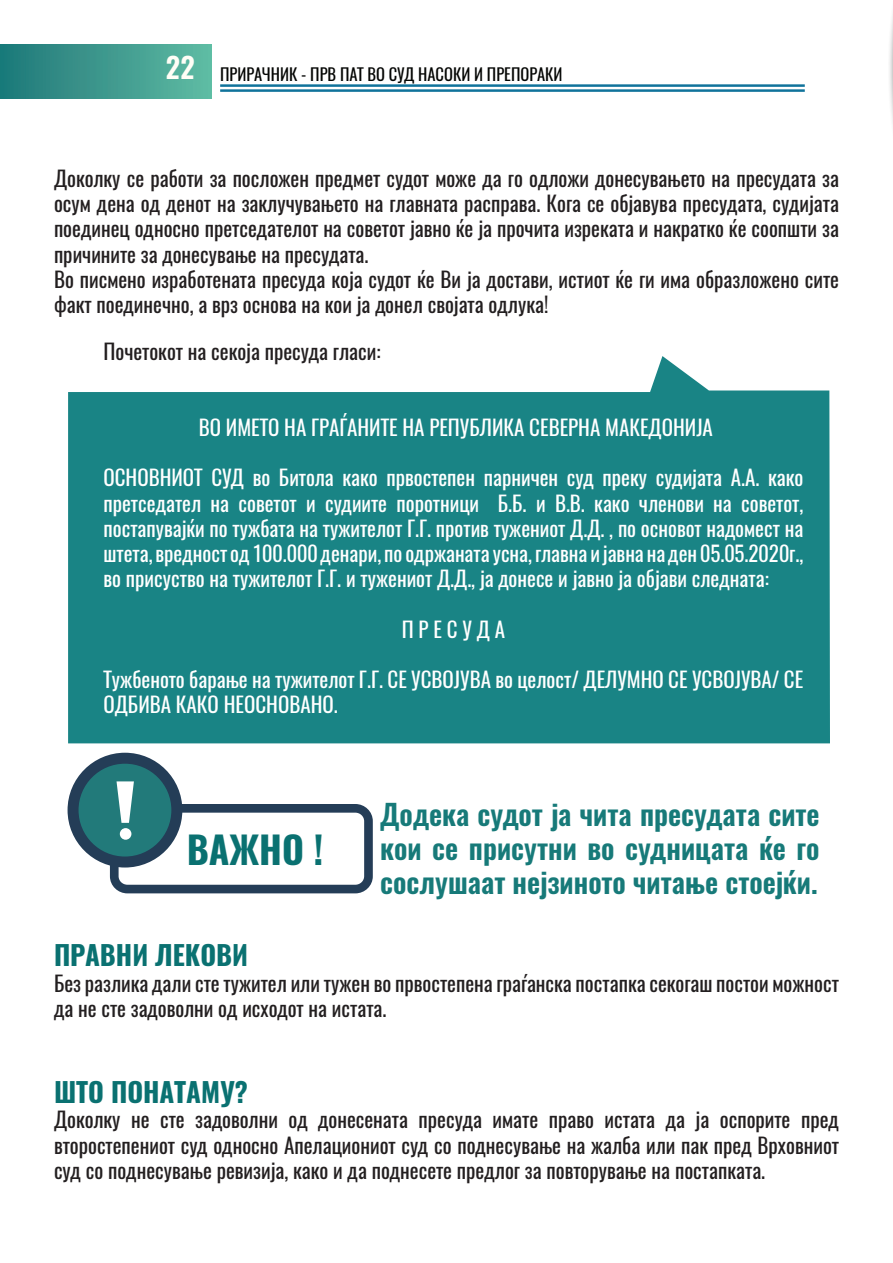
<style>
.page{position:relative;width:893px;height:1263px;background:#fff}
.page>*{position:absolute;margin:0;border:0;box-sizing:border-box;transform-origin:0 0}
.t1{font:700 37.5px "Oswald";color:#0a7171}
.t2{font:600 28.5px/34.2px "Oswald";color:#177a79;text-align:justify}
.t3{font:700 27px "Oswald";color:#0a7171}
.t4{font:21px/25.2px "Oswald";color:#231f20;text-align:justify}
.t5{font:21px/25.2px "Oswald";color:#fff;text-align:justify}
.t6{font:16.5px "Oswald";color:#040503}
.s1{font-weight:600;font-size:28.5px;color:#fffef6}
</style>
<div class="page">
<div style="left:0;top:44px;width:211px;height:54px;background:linear-gradient(to right,#1d7879,#60bba3)"></div>
<hr style="left:220px;top:84px;width:585px;height:3px;background:#10739b">
<hr style="left:220px;top:89px;width:585px;height:3px;background:#10739b">
<svg style="left:68px;top:356px;width:762px;height:387px;background:#2d8e8f"></svg>
<div style="left:110px;top:804px;width:263px;height:89px;border:9px solid #243d57;border-radius:13px"></div>
<div style="left:73px;top:758px;width:104px;height:104px;background:#227a7a;border-radius:50%"></div>
<div style="left:68px;top:753px;width:114px;height:114px;border:11px solid #243d57;border-radius:50%"></div>
<svg style="left:117px;top:781px;width:17px;height:42px"></svg>
<div style="left:120px;top:828px;width:11px;height:12px;background:#fff;border-radius:50%"></div>
<svg style="left:808px;top:14px;width:85px;height:462px"></svg>
<p class="t6" style="left:166px;top:63px;width:398px"><span class="s1">22</span> ПРИРАЧНИК - ПРВ ПАТ ВО СУД НАСОКИ И ПРЕПОРАКИ</p>
<p class="t4" style="left:54px;top:166px;width:786px">Доколку се работи за посложен предмет судот може да го одложи донесувањето на пресудата за осум дена од денот на заклучувањето на главната расправа. Кога се објавува пресудата, судијата поединец односно претседателот на советот јавно ќе ја прочита изреката и накратко ќе соопшти за причините за донесување на пресудата.</p>
<p class="t4" style="left:54px;top:267px;width:786px">Во писмено изработената пресуда која судот ќе Ви ја достави, истиот ќе ги има образложено сите факт поединечно, а врз основа на кои ја донел својата одлука!</p>
<p class="t4" style="left:104px;top:339px;width:278px">Почетокот на секоја пресуда гласи:</p>
<p class="t5" style="left:199px;top:415px;width:516px">ВО ИМЕТО НА ГРАЃАНИТЕ НА РЕПУБЛИКА СЕВЕРНА МАКЕДОНИЈА</p>
<p class="t5" style="left:104px;top:465px;width:701px">ОСНОВНИОТ СУД во Битола како првостепен парничен суд преку судијата А.А. како претседател на советот и судиите поротници Б.Б. и В.В. како членови на советот, постапувајќи по тужбата на тужителот Г.Г. против тужениот Д.Д. , по основот надомест на штета, вредност од 100.000 денари, по одржаната усна, главна и јавна на ден 05.05.2020г., во присуство на тужителот Г.Г. и тужениот Д.Д., ја донесе и јавно ја објави следната:</p>
<p class="t5" style="left:402px;top:616px;width:105px">П Р Е С У Д А</p>
<p class="t5" style="left:104px;top:667px;width:701px">Тужбеното барање на тужителот Г.Г. СЕ УСВОЈУВА во целост/ ДЕЛУМНО СЕ УСВОЈУВА/ СЕ<br>ОДБИВА КАКО НЕОСНОВАНО.</p>
<p class="t1" style="left:187px;top:824px;width:138px">ВАЖНО !</p>
<p class="t2" style="left:380px;top:798px;width:441px">Додека судот ја чита пресудата сите кои се присутни во судницата ќе го сослушаат нејзиното читање стоејќи.</p>
<p class="t3" style="left:54px;top:937px;width:195px">ПРАВНИ ЛЕКОВИ</p>
<p class="t4" style="left:54px;top:970px;width:786px">Без разлика дали сте тужител или тужен во првостепена граѓанска постапка секогаш постои можност да не сте задоволни од исходот на истата.</p>
<p class="t3" style="left:54px;top:1073px;width:195px">ШТО ПОНАТАМУ?</p>
<p class="t4" style="left:54px;top:1107px;width:786px">Доколку не сте задоволни од донесената пресуда имате право истата да ја оспорите пред второстепениот суд односно Апелациониот суд со поднесување на жалба или пак пред Врховниот суд со поднесување ревизија, како и да поднесете предлог за повторување на постапката.</p>
</div>
